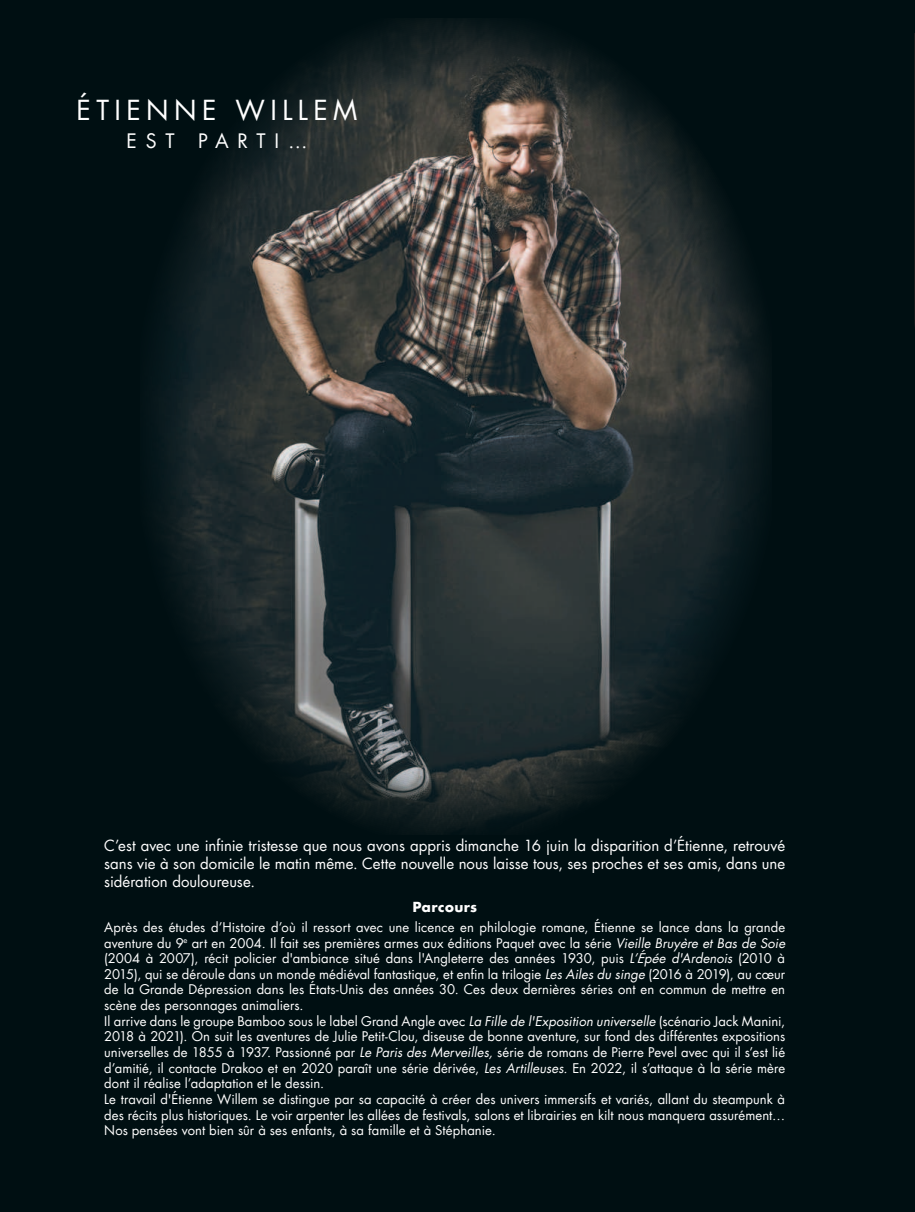
<style>
.page{position:relative;width:915px;height:1212px;background:#fff}
.page>*{position:absolute;margin:0;border:0;box-sizing:border-box;transform-origin:0 0}
.t1{font:27px "Futura";letter-spacing:.2em;color:#fff}
.t2{font:19.5px "Futura";letter-spacing:.45em;color:#fff}
.t3{font:15px/18px "Futura";color:#fff;text-align:justify}
.t4{font:700 13.5px "Futura";letter-spacing:.02em;color:#fff}
.t5{font:13.05px/15.6px "Futura";letter-spacing:.005em;color:#fff}
.s1{font-style:italic}
</style>
<div class="page">
<div style="left:0;top:0;width:914px;height:1212px;background:#000f12"></div>
<img style="left:157px;top:19px;width:607px;height:815px">
<hr style="left:914px;top:34px;width:1px;height:304px;background:#231f20;opacity:.75">
<img style="left:914px;top:34px;width:1px;height:290px">
<h1 class="t1" style="left:76px;top:97px;width:282px">ÉTIENNE WILLEM</h1>
<h2 class="t2" style="left:126px;top:132px;width:182px">EST PARTI…</h2>
<p class="t3" style="left:104px;top:838px;width:682px">C’est avec une in昀椀nie tristesse que nous avons appris dimanche 16 juin la disparition d’Étienne, retrouvé sans vie à son domicile le matin même. Cette nouvelle nous laisse tous, ses proches et ses amis, dans une sidération douloureuse.</p>
<p class="t4" style="left:412px;top:901px;width:66px">Parcours</p>
<p class="t5" style="left:104px;top:920px;width:682px">Après des études d’Histoire d’où il ressort avec une licence en philologie romane, Étienne se lance dans la grande aventure du 9<sup>e</sup> art en 2004. Il fait ses premières armes aux éditions Paquet avec la série <span class="s1">Vieille Bruyère et Bas de Soie </span>(2004 à 2007), récit policier d'ambiance situé dans l'Angleterre des années 1930, puis <span class="s1">L’Épée d'Ardenois</span> (2010 à 2015), qui se déroule dans un monde médiéval fantastique, et en昀椀n la trilogie <span class="s1">Les Ailes du singe</span> (2016 à 2019), au cœur de la Grande Dépression dans les États-Unis des années 30. Ces deux dernières séries ont en commun de mettre en scène des personnages animaliers.<br>Il arrive dans le groupe Bamboo sous le label Grand Angle avec <span class="s1">La Fille de l'Exposition universelle</span> (scénario Jack Manini, 2018 à 2021). On suit les aventures de Julie Petit-Clou, diseuse de bonne aventure, sur fond des différentes expositions universelles de 1855 à 1937. Passionné par <span class="s1">Le Paris des Merveilles,</span> série de romans de Pierre Pevel avec qui il s’est lié d’amitié, il contacte Drakoo et en 2020 paraît une série dérivée, <span class="s1">Les Artilleuses.</span> En 2022, il s’attaque à la série mère dont il réalise l’adaptation et le dessin.<br>Le travail d'Étienne Willem se distingue par sa capacité à créer des univers immersifs et variés, allant du steampunk à des récits plus historiques. Le voir arpenter les allées de festivals, salons et librairies en kilt nous manquera assurément… Nos pensées vont bien sûr à ses enfants, à sa famille et à Stéphanie.</p>
</div>
